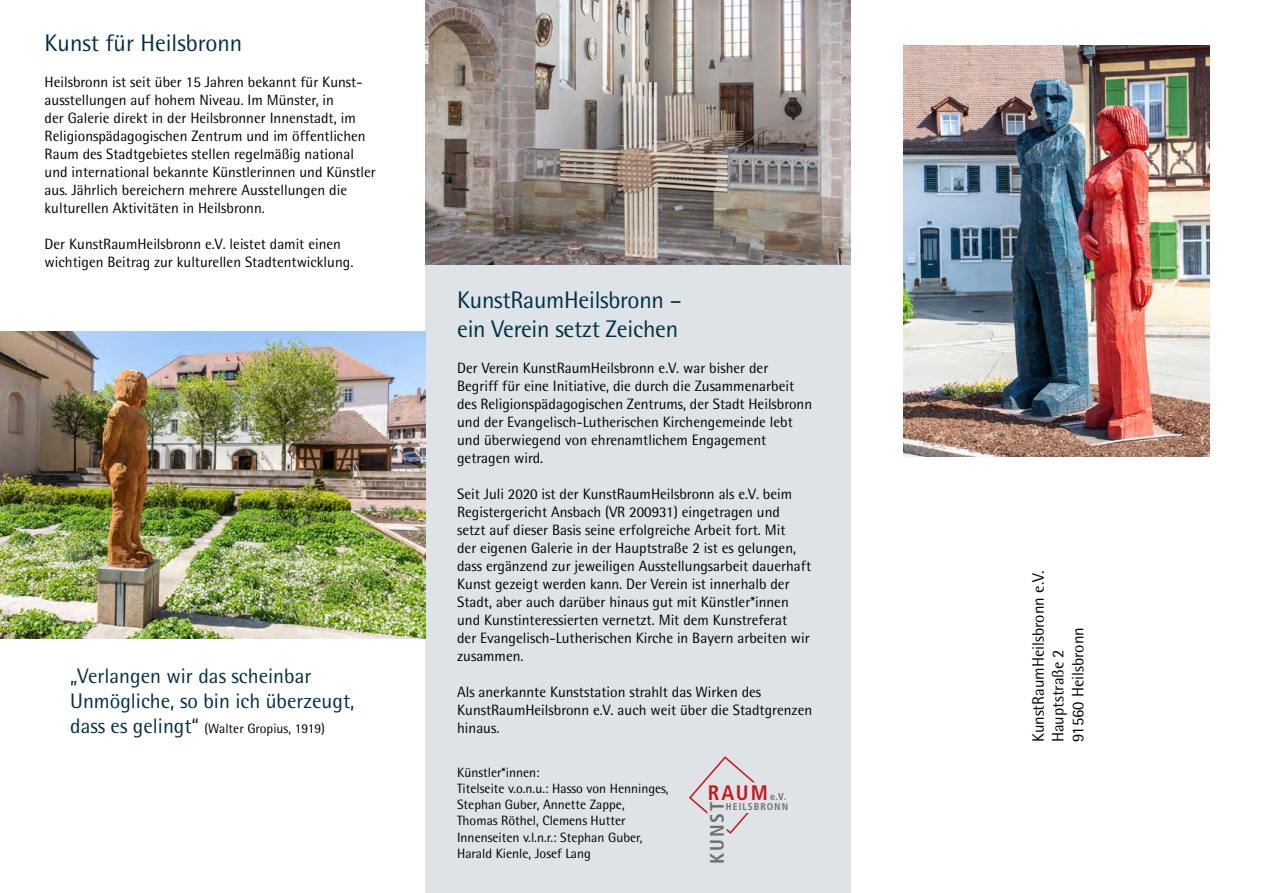
<style>
.page{position:relative;width:1263px;height:893px;background:#fff}
.page>*{position:absolute;margin:0;border:0;box-sizing:border-box;transform-origin:0 0}
.t1{font:24px/28.8px "Rotis Semi Sans";letter-spacing:-.01em;color:#002f45}
.t2{font:21px/25.2px "Rotis Semi Sans";color:#002f45}
.t3{font:700 condensed 21px "Frutiger";color:#cd1719}
.t4{font:700 condensed 19.5px "Frutiger";letter-spacing:.1em;color:#706f6f}
.t5{font:16.5px/19.8px "Rotis Semi Sans";color:#000}
.t6{font:15px/18px "Rotis Semi Sans";color:#000}
.t7{font:13.5px/16.2px "Rotis Semi Sans";color:#000}
.t8{font:700 condensed 9.9px "Frutiger";letter-spacing:.1em;color:#706f6f}
.s1{font-size:21px;color:#002f45}
</style>
<div class="page">
<div style="left:425px;top:0;width:425px;height:893px;background:#dde3e7"></div>
<img style="left:0;top:332px;width:425px;height:306px">
<img style="left:904px;top:45px;width:306px;height:411px">
<img style="left:425px;top:0;width:425px;height:264px">
<svg style="left:689px;top:756px;width:66px;height:78px"></svg>
<h1 class="t1" style="left:45px;top:28px;width:199px">Kunst für Heilsbronn</h1>
<p class="t6" style="left:45px;top:73px;width:333px">Heilsbronn ist seit über 15 Jahren bekannt für Kunst&shy;ausstellungen auf hohem Niveau. Im Münster, in<br>der Galerie direkt in der Heilsbronner Innenstadt, im Religionspädagogischen Zentrum und im öffentlichen Raum des Stadtgebietes stellen regelmäßig national und international bekannte Künstlerinnen und Künstler aus. Jährlich bereichern mehrere Ausstellungen die kulturellen Aktivitäten in Heilsbronn.</p>
<p class="t6" style="left:45px;top:235px;width:310px">Der KunstRaumHeilsbronn e.V. leistet damit einen wichtigen Beitrag zur kulturellen Stadtentwicklung.</p>
<h2 class="t2" style="left:70px;top:663px;width:286px">„Verlangen wir das scheinbar<br>Unmögliche, so bin ich überzeugt,</h2>
<p class="t7" style="left:70px;top:720px;width:256px"><span class="s1">dass es gelingt“</span> (Walter Gropius, 1919)</p>
<h1 class="t1" style="left:457px;top:285px;width:226px">KunstRaumHeilsbronn – ein Verein setzt Zeichen</h1>
<p class="t6" style="left:457px;top:359px;width:357px">Der Verein KunstRaumHeilsbronn e.V. war bisher der Begriff für eine Initiative, die durch die Zusammenarbeit des Religionspädagogischen Zentrums, der Stadt Heilsbronn und der Evangelisch-Lutherischen Kirchengemeinde lebt und überwiegend von ehrenamtlichem Engagement getragen wird.</p>
<p class="t6" style="left:457px;top:485px;width:355px">Seit Juli 2020 ist der KunstRaumHeilsbronn als e.V. beim Registergericht Ansbach (VR 200931) eingetragen und setzt auf dieser Basis seine erfolgreiche Arbeit fort. Mit<br>der eigenen Galerie in der Hauptstraße 2 ist es gelungen, dass ergänzend zur jeweiligen Ausstellungsarbeit dauerhaft Kunst gezeigt werden kann. Der Verein ist innerhalb der Stadt, aber auch darüber hinaus gut mit Künstler*innen und Kunstinteressierten vernetzt. Mit dem Kunstreferat<br>der Evangelisch-Lutherischen Kirche in Bayern arbeiten wir zusammen.</p>
<p class="t6" style="left:457px;top:683px;width:357px">Als anerkannte Kunststation strahlt das Wirken des<br>KunstRaumHeilsbronn e.V. auch weit über die Stadtgrenzen hinaus.</p>
<p class="t7" style="left:457px;top:764px;width:213px">Künstler*innen:<br>Titelseite v.o.n.u.: Hasso von Henninges,<br>Stephan Guber, Annette Zappe,<br>Thomas Röthel, Clemens Hutter<br>Innenseiten v.l.n.r.: Stephan Guber,<br>Harald Kienle, Josef Lang</p>
<h2 class="t3" style="left:708px;top:780px;width:62px">RAUM</h2>
<h3 class="t4" style="left:706px;top:864px;width:64px;rotate:-90deg">KUNST</h3>
<p class="t8" style="left:726px;top:801px;width:64px">HEILSBRONN</p>
<p class="t8" style="left:770px;top:790px;width:18px">e.V.</p>
<p class="t5" style="left:1028px;top:742px;width:174px;rotate:-90deg">KunstRaumHeilsbronn e.V.<br>Hauptstraße 2<br>91560 Heilsbronn</p>
</div>
